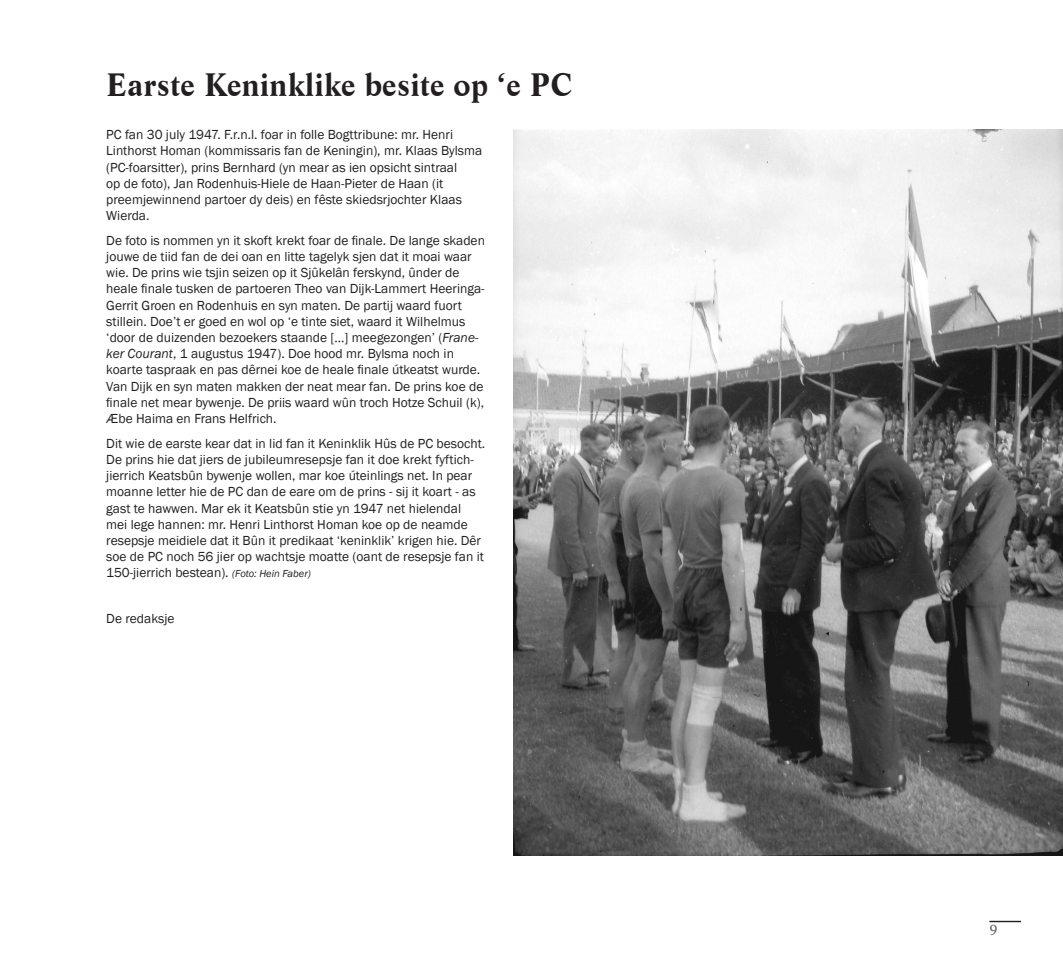
<style>
.page{position:relative;width:1063px;height:978px;background:#fff}
.page>*{position:absolute;margin:0;border:0;box-sizing:border-box;transform-origin:0 0}
.t1{font:700 31.5px "Life BT";color:#231f20}
.t2{font:15px "Sylfaen";color:#656568}
.onderschrift{font:13.5px/16.2px "Franklin Gothic";color:#231f20}
.s1{font-style:italic}
.s2{font-style:italic;font-size:10.5px}
</style>
<div class="page">
<div style="left:990px;top:921px;width:31px;height:1px;border:1px solid #231f20"></div>
<img style="left:513px;top:130px;width:550px;height:725px">
<p class="t1" style="left:106px;top:63px;width:468px">Earste Keninklike besite op ‘e PC</p>
<p class="onderschrift" style="left:106px;top:127px;width:377px">PC fan 30 july 1947. F.r.n.l. foar in folle Bogttribune: mr. Henri Linthorst Homan (kommissaris fan de Keningin), mr. Klaas Bylsma (PC-foarsitter), prins Bernhard (yn mear as ien opsicht sintraal<br>op de foto), Jan Rodenhuis-Hiele de Haan-Pieter de Haan (it preemjewinnend partoer dy deis) en fêste skiedsrjochter Klaas Wierda.</p>
<p class="onderschrift" style="left:106px;top:233px;width:380px">De foto is nommen yn it skoft krekt foar de finale. De lange skaden jouwe de tiid fan de dei oan en litte tagelyk sjen dat it moai waar wie. De prins wie tsjin seizen op it Sjûkelân ferskynd, ûnder de heale finale tusken de partoeren Theo van Dijk-Lammert Heeringa-Gerrit Groen en Rodenhuis en syn maten. De partij waard fuort stillein. Doe’t er goed en wol op ‘e tinte siet, waard it Wilhelmus ‘door de duizenden bezoekers staande […] meegezongen’ (<span class="s1">Frane&shy;ker Courant</span>, 1 augustus 1947). Doe hood mr. Bylsma noch in koarte taspraak en pas dêrnei koe de heale finale útkeatst wurde.<br>Van Dijk en syn maten makken der neat mear fan. De prins koe de finale net mear bywenje. De priis waard wûn troch Hotze Schuil (k), Æbe Haima en Frans Helfrich.</p>
<p class="onderschrift" style="left:106px;top:435px;width:380px">Dit wie de earste kear dat in lid fan it Keninklik Hûs de PC besocht.<br>De prins hie dat jiers de jubileumresepsje fan it doe krekt fyftich&shy;jierrich Keatsbûn bywenje wollen, mar koe úteinlings net. In pear moanne letter hie de PC dan de eare om de prins - sij it koart - as gast te hawwen. Mar ek it Keatsbûn stie yn 1947 net hielendal mei lege hannen: mr. Henri Linthorst Homan koe op de neamde resepsje meidiele dat it Bûn it predikaat ‘keninklik’ krigen hie. Dêr soe de PC noch 56 jier op wachtsje moatte (oant de resepsje fan it 150-jierrich bestean). <span class="s2">(Foto: Hein Faber)</span></p>
<p class="onderschrift" style="left:106px;top:611px;width:70px">De redaksje</p>
<p class="t2" style="left:990px;top:920px;width:9px">9</p>
</div>
